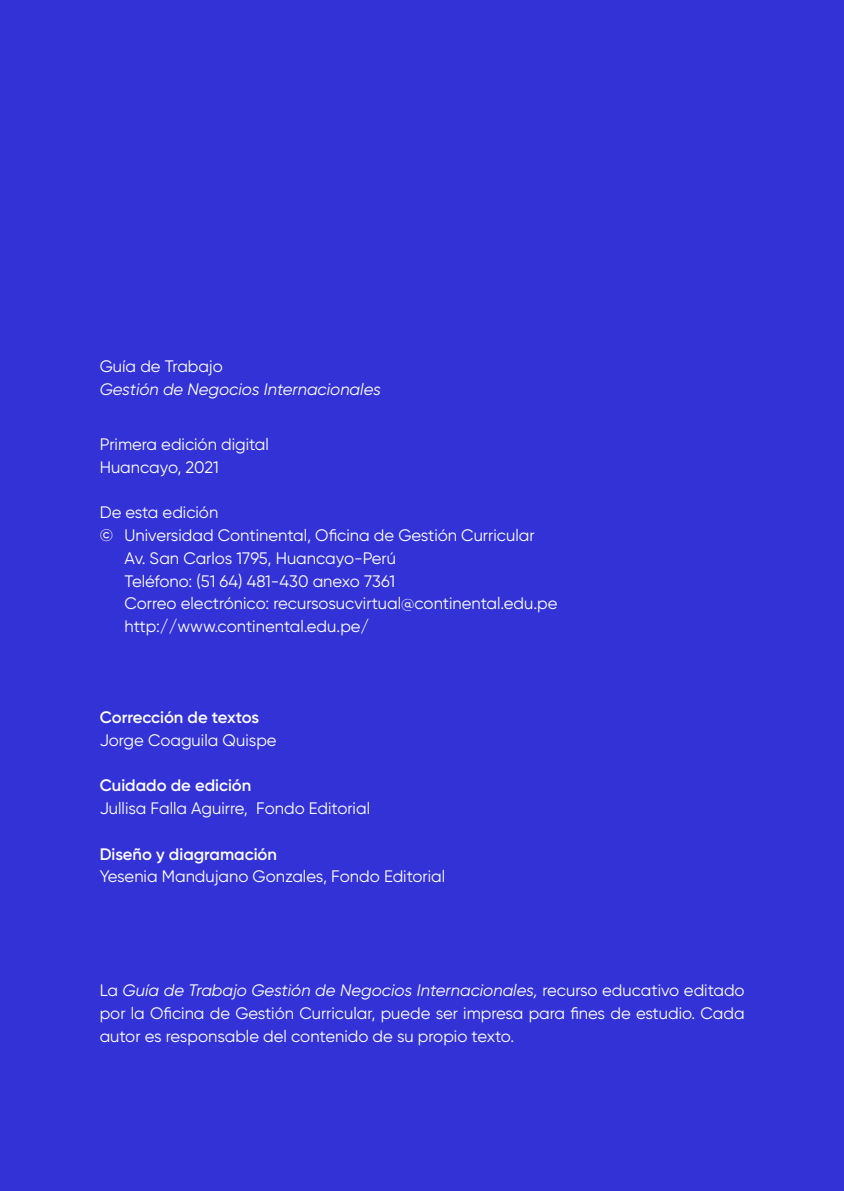
<style>
.page{position:relative;width:844px;height:1191px;background:#fff}
.page>*{position:absolute;margin:0;border:0;box-sizing:border-box;transform-origin:0 0}
.t1{font:16.62px/22.8px "Gilroy";color:#fff}
.t2{font:600 16.62px "Gilroy";color:#fff}
.t3{font:italic 16.62px "Gilroy";color:#fff}
.s1{font-style:italic}
</style>
<div class="page">
<div style="left:0;top:0;width:843px;height:1191px;background:#3232d7"></div>
<p class="t1" style="left:100px;top:354px;width:125px">Guía de Trabajo</p>
<p class="t3" style="left:100px;top:378px;width:283px">Gestión de Negocios Internacionales</p>
<p class="t1" style="left:100px;top:432px;width:171px">Primera edición digital<br>Huancayo, 2021</p>
<p class="t1" style="left:100px;top:501px;width:120px">De esta edición</p>
<p class="t1" style="left:100px;top:523px;width:436px">© Universidad Continental, Oficina de Gestión Curricular</p>
<p class="t1" style="left:124px;top:546px;width:273px">Av. San Carlos 1795, Huancayo-Perú</p>
<p class="t1" style="left:124px;top:569px;width:272px">Teléfono: (51 64) 481-430 anexo 7361</p>
<p class="t1" style="left:124px;top:592px;width:434px">Correo electrónico: recursosucvirtual@continental.edu.pe</p>
<p class="t1" style="left:124px;top:614px;width:246px">http://www.continental.edu.pe/</p>
<p class="t2" style="left:100px;top:707px;width:161px">Corrección de textos</p>
<p class="t1" style="left:100px;top:728px;width:178px">Jorge Coaguila Quispe</p>
<p class="t2" style="left:100px;top:775px;width:153px">Cuidado de edición</p>
<p class="t1" style="left:100px;top:796px;width:272px">Jullisa Falla Aguirre, Fondo Editorial</p>
<p class="t2" style="left:100px;top:843px;width:179px">Diseño y diagramación</p>
<p class="t1" style="left:100px;top:865px;width:347px">Yesenia Mandujano Gonzales, Fondo Editorial</p>
<p class="t1" style="left:100px;top:978px;width:646px;text-align:justify">La <span class="s1">Guía de Trabajo Gestión de Negocios Internacionales,</span> recurso educativo editado por la Oficina de Gestión Curricular, puede ser impresa para fines de estudio. Cada autor es responsable del contenido de su propio texto.</p>
</div>
